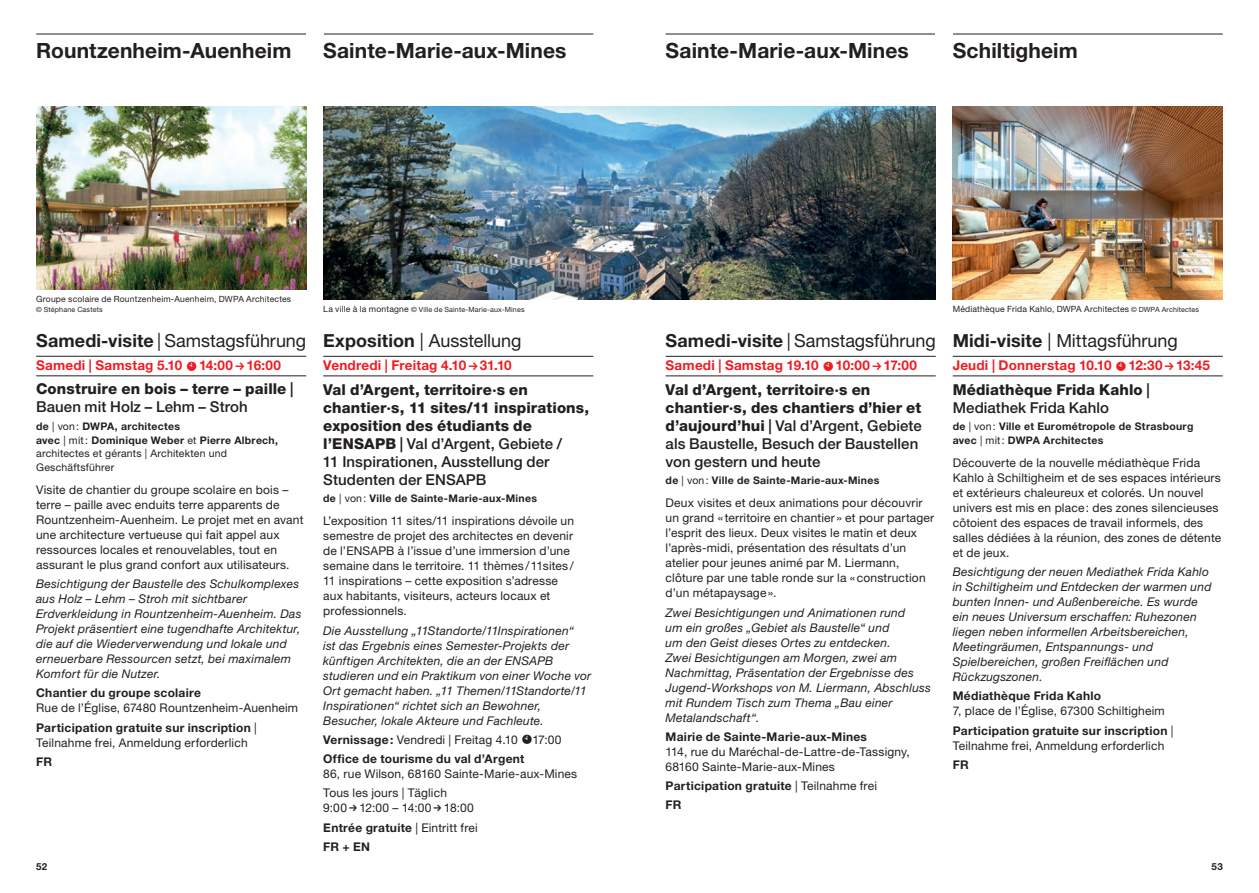
<style>
.page{position:relative;width:1259px;height:893px;background:#fff}
.page>*{position:absolute;margin:0;border:0;box-sizing:border-box;transform-origin:0 0}
.Ville_2024{font:700 21px "Helvetica Neue LT Std";letter-spacing:.005em;color:#231f20}
.Type_manifestation{font:18px "Helvetica Neue LT Std";letter-spacing:-.005em;color:#231f20}
.Titre_manif_2024{font:800 15px/18px "Helvetica Neue LT Std";letter-spacing:.005em;color:#231f20}
.Dates_Bold_rouge_f{font:700 13.5px "Helvetica Neue LT Std";letter-spacing:.015em;color:#ee1d23}
.Texte_02_c_8_10_It{font:italic 12px/15px "Helvetica Neue LT Std";letter-spacing:.02em;color:#231f20}
.Texte_01_c_8_10_Re{font:12px/15px "Helvetica Neue LT Std";letter-spacing:.015em;color:#231f20}
.Lieu_précisions_c{font:12px/15px "Helvetica Neue LT Std";letter-spacing:.015em;color:#231f20}
.Lieu_précisions_c-2{font:700 12px "Helvetica Neue LT Std";letter-spacing:.025em;color:#231f20}
.FR_DE{font:700 12px "Helvetica Neue LT Std";letter-spacing:.01em;color:#231f20}
.Avec_Mit_Sous-titr{font:700 10.5px/13.5px "Helvetica Neue LT Std";letter-spacing:.03em;color:#231f20}
.Avec_Mit_Sous-titr-2{font:10.5px/13.5px "Helvetica Neue LT Std";letter-spacing:.02em;color:#231f20}
.t1{font:700 9.75px "Helvetica Neue LT Std";color:#231f20}
.Légende_photo_2022{font:8.55px "Helvetica Neue LT Std";letter-spacing:.02em;color:#231f20}
.Légende_photo_2022-2{font:7.2px "Helvetica Neue LT Std";letter-spacing:.02em;color:#231f20}
.s1{font-size:8.55px}
.s2{font-size:7.2px}
.s3{font-weight:700}
.s4{font-weight:500}
.s5{font-weight:400}
</style>
<div class="page">
<hr style="left:36px;top:34px;width:557px;height:1px;background:#231f20">
<hr style="left:665px;top:34px;width:557px;height:1px;background:#231f20">
<hr style="left:36px;top:356px;width:270px;height:1px;background:#231f20">
<hr style="left:36px;top:376px;width:270px;height:1px;background:#231f20">
<hr style="left:323px;top:356px;width:270px;height:1px;background:#231f20">
<hr style="left:323px;top:376px;width:270px;height:1px;background:#231f20">
<hr style="left:665px;top:356px;width:270px;height:1px;background:#231f20">
<hr style="left:665px;top:376px;width:270px;height:1px;background:#231f20">
<hr style="left:952px;top:356px;width:270px;height:1px;background:#231f20">
<hr style="left:952px;top:376px;width:270px;height:1px;background:#231f20">
<div style="left:306px;top:0;width:17px;height:40px;background:#fff"></div>
<img style="left:36px;top:106px;width:270px;height:183px">
<img style="left:323px;top:106px;width:612px;height:194px">
<img style="left:952px;top:106px;width:270px;height:194px">
<div style="left:935px;top:0;width:17px;height:40px;background:#fff"></div>
<p class="Ville_2024" style="left:36px;top:38px;width:257px">Rountzenheim-Auenheim</p>
<p class="Ville_2024" style="left:323px;top:38px;width:245px">Sainte-Marie-aux-Mines</p>
<p class="Ville_2024" style="left:665px;top:38px;width:245px">Sainte-Marie-aux-Mines</p>
<p class="Ville_2024" style="left:952px;top:38px;width:127px">Schiltigheim</p>
<p class="Légende_photo_2022" style="left:36px;top:294px;width:257px">Groupe scolaire de Rountzenheim-Auenheim, DWPA Architectes</p>
<p class="Légende_photo_2022-2" style="left:36px;top:305px;width:68px">© Stéphane Castets</p>
<p class="Légende_photo_2022-2" style="left:323px;top:305px;width:203px"><span class="s1">La ville à la montagne</span> © Ville de Sainte-Marie-aux-Mines</p>
<p class="Légende_photo_2022" style="left:952px;top:304px;width:248px">Médiathèque Frida Kahlo, DWPA Architectes <span class="s2">© DWPA Architectes</span></p>
<p class="Type_manifestation" style="left:36px;top:329px;width:271px"><span class="s3">Samedi-visite</span> | Samstagsführung</p>
<p class="Dates_Bold_rouge_f" style="left:36px;top:357px;width:246px">Samedi | Samstag 5.10 14:00 16:00</p>
<p class="Titre_manif_2024" style="left:36px;top:380px;width:259px">Construire en bois – terre – paille <span class="s4">|<br>Bauen mit Holz – Lehm – Stroh</span></p>
<p class="Avec_Mit_Sous-titr-2" style="left:36px;top:420px;width:243px"><span class="s3">de</span> | von: <span class="s3">DWPA, architectes<br>avec</span> | mit: <span class="s3">Dominique Weber</span> et <span class="s3">Pierre Albrech, </span>architectes et gérants | Architekten und Geschäftsführer</p>
<p class="Texte_01_c_8_10_Re" style="left:36px;top:482px;width:269px">Visite de chantier du groupe scolaire en bois – terre – paille avec enduits terre apparents de Rountzenheim-Auenheim. Le projet met en avant une architecture vertueuse qui fait appel aux ressources locales et renouvelables, tout en assurant le plus grand confort aux utilisateurs.</p>
<p class="Texte_02_c_8_10_It" style="left:36px;top:576px;width:267px">Besichtigung der Baustelle des Schulkomplexes aus Holz – Lehm – Stroh mit sichtbarer Erdverkleidung in Rountzenheim-Auenheim. Das Projekt präsentiert eine tugendhafte Architektur, die auf die Wiederverwendung und lokale und erneuerbare Ressourcen setzt, bei maximalem Komfort für die Nutzer.</p>
<p class="Lieu_précisions_c" style="left:36px;top:685px;width:263px"><span class="s3">Chantier du groupe scolaire<br></span>Rue de l’Église, 67480 Rountzenheim-Auenheim</p>
<p class="Lieu_précisions_c" style="left:36px;top:720px;width:222px"><span class="s3">Participation gratuite sur inscription</span> |<br>Teilnahme frei, Anmeldung erforderlich</p>
<p class="FR_DE" style="left:36px;top:754px;width:17px">FR</p>
<p class="Type_manifestation" style="left:323px;top:329px;width:200px"><span class="s3">Exposition</span> | Ausstellung</p>
<p class="Dates_Bold_rouge_f" style="left:323px;top:357px;width:190px">Vendredi | Freitag 4.10 31.10</p>
<p class="Titre_manif_2024" style="left:323px;top:380px;width:267px">Val d’Argent, territoire·s en chantier·s, 11 sites/11 inspirations, exposition des étudiants de l’ENSAPB <span class="s4">| Val d’Argent, Gebiete /<br>11 Inspirationen, Ausstellung der<br>Studenten der ENSAPB</span></p>
<p class="Avec_Mit_Sous-titr" style="left:323px;top:492px;width:215px">de <span class="s5">| von:</span> Ville de Sainte-Marie-aux-Mines</p>
<p class="Texte_01_c_8_10_Re" style="left:323px;top:513px;width:252px">L’exposition 11 sites/11 inspirations dévoile un semestre de projet des architectes en devenir de l’ENSAPB à l’issue d’une immersion d’une semaine dans le territoire. 11 thèmes /11sites / 11 inspirations – cette exposition s’adresse aux habitants, visiteurs, acteurs locaux et professionnels.</p>
<p class="Texte_02_c_8_10_It" style="left:323px;top:623px;width:269px">Die Ausstellung „11Standorte/11Inspirationen“<br>ist das Ergebnis eines Semester-Projekts der künftigen Architekten, die an der ENSAPB studieren und ein Praktikum von einer Woche vor Ort gemacht haben. „11 Themen/11Standorte/11<br>Inspirationen“ richtet sich an Bewohner, Besucher, lokale Akteure und Fachleute.</p>
<p class="Lieu_précisions_c" style="left:323px;top:732px;width:240px"><span class="s3">Vernissage:</span> Vendredi | Freitag 4.10 17:00</p>
<p class="Lieu_précisions_c" style="left:323px;top:751px;width:255px"><span class="s3">Office de tourisme du val d’Argent<br></span>86, rue Wilson, 68160 Sainte-Marie-aux-Mines</p>
<p class="Lieu_précisions_c" style="left:323px;top:785px;width:152px">Tous les jours | Täglich<br>9:00 12:00 – 14:00 18:00</p>
<p class="Lieu_précisions_c-2" style="left:323px;top:820px;width:156px">Entrée gratuite <span class="s5">| Eintritt frei</span></p>
<p class="FR_DE" style="left:323px;top:839px;width:48px">FR + EN</p>
<p class="Type_manifestation" style="left:665px;top:329px;width:271px"><span class="s3">Samedi-visite</span> | Samstagsführung</p>
<p class="Dates_Bold_rouge_f" style="left:665px;top:357px;width:253px">Samedi | Samstag 19.10 10:00 17:00</p>
<p class="Titre_manif_2024" style="left:665px;top:380px;width:258px">Val d’Argent, territoire·s en chantier·s, des chantiers d’hier et d’aujourd’hui <span class="s4">| Val d’Argent, Gebiete als Baustelle, Besuch der Baustellen von gestern und heute</span></p>
<p class="Avec_Mit_Sous-titr" style="left:665px;top:474px;width:215px">de <span class="s5">| von:</span> Ville de Sainte-Marie-aux-Mines</p>
<p class="Texte_01_c_8_10_Re" style="left:665px;top:495px;width:270px">Deux visites et deux animations pour découvrir un grand « territoire en chantier » et pour partager l’esprit des lieux. Deux visites le matin et deux l’après-midi, présentation des résultats d’un atelier pour jeunes animé par M. Liermann, clôture par une table ronde sur la «construction d’un métapaysage».</p>
<p class="Texte_02_c_8_10_It" style="left:665px;top:605px;width:267px">Zwei Besichtigungen und Animationen rund<br>um ein großes „Gebiet als Baustelle“ und<br>um den Geist dieses Ortes zu entdecken.<br>Zwei Besichtigungen am Morgen, zwei am Nachmittag, Präsentation der Ergebnisse des Jugend-Workshops von M. Liermann, Abschluss mit Rundem Tisch zum Thema „Bau einer Metalandschaft“.</p>
<p class="Lieu_précisions_c" style="left:665px;top:729px;width:246px"><span class="s3">Mairie de Sainte-Marie-aux-Mines<br></span>114, rue du Maréchal-de-Lattre-de-Tassigny,<br>68160 Sainte-Marie-aux-Mines</p>
<p class="Lieu_précisions_c-2" style="left:665px;top:778px;width:213px">Participation gratuite <span class="s5">| Teilnahme frei</span></p>
<p class="FR_DE" style="left:665px;top:798px;width:17px">FR</p>
<p class="Type_manifestation" style="left:952px;top:329px;width:227px"><span class="s3">Midi-visite</span> | Mittagsführung</p>
<p class="Dates_Bold_rouge_f" style="left:952px;top:357px;width:259px">Jeudi | Donnerstag 10.10 12:30 13:45</p>
<p class="Titre_manif_2024" style="left:952px;top:380px;width:198px">Médiathèque Frida Kahlo <span class="s4">|<br>Mediathek Frida Kahlo</span></p>
<p class="Avec_Mit_Sous-titr" style="left:952px;top:420px;width:242px">de <span class="s5">| von:</span> Ville et Eurométropole de Strasbourg avec <span class="s5">| mit:</span> DWPA Architectes</p>
<p class="Texte_01_c_8_10_Re" style="left:952px;top:455px;width:270px">Découverte de la nouvelle médiathèque Frida Kahlo à Schiltigheim et de ses espaces intérieurs et extérieurs chaleureux et colorés. Un nouvel univers est mis en place: des zones silencieuses côtoient des espaces de travail informels, des salles dédiées à la réunion, des zones de détente et de jeux.</p>
<p class="Texte_02_c_8_10_It" style="left:952px;top:564px;width:260px">Besichtigung der neuen Mediathek Frida Kahlo in Schiltigheim und Entdecken der warmen und bunten Innen- und Außenbereiche. Es wurde ein neues Universum erschaffen: Ruhezonen liegen neben informellen Arbeitsbereichen, Meetingräumen, Entspannungs- und Spielbereichen, großen Freiflächen und Rückzugszonen.</p>
<p class="Lieu_précisions_c" style="left:952px;top:688px;width:213px"><span class="s3">Médiathèque Frida Kahlo<br></span>7, place de l’Église, 67300 Schiltigheim</p>
<p class="Lieu_précisions_c" style="left:952px;top:723px;width:222px"><span class="s3">Participation gratuite sur inscription</span> |<br>Teilnahme frei, Anmeldung erforderlich</p>
<p class="FR_DE" style="left:952px;top:757px;width:17px">FR</p>
<p class="t1" style="left:36px;top:861px;width:13px">52</p>
<p class="t1" style="left:1211px;top:861px;width:13px">53</p>
</div>
